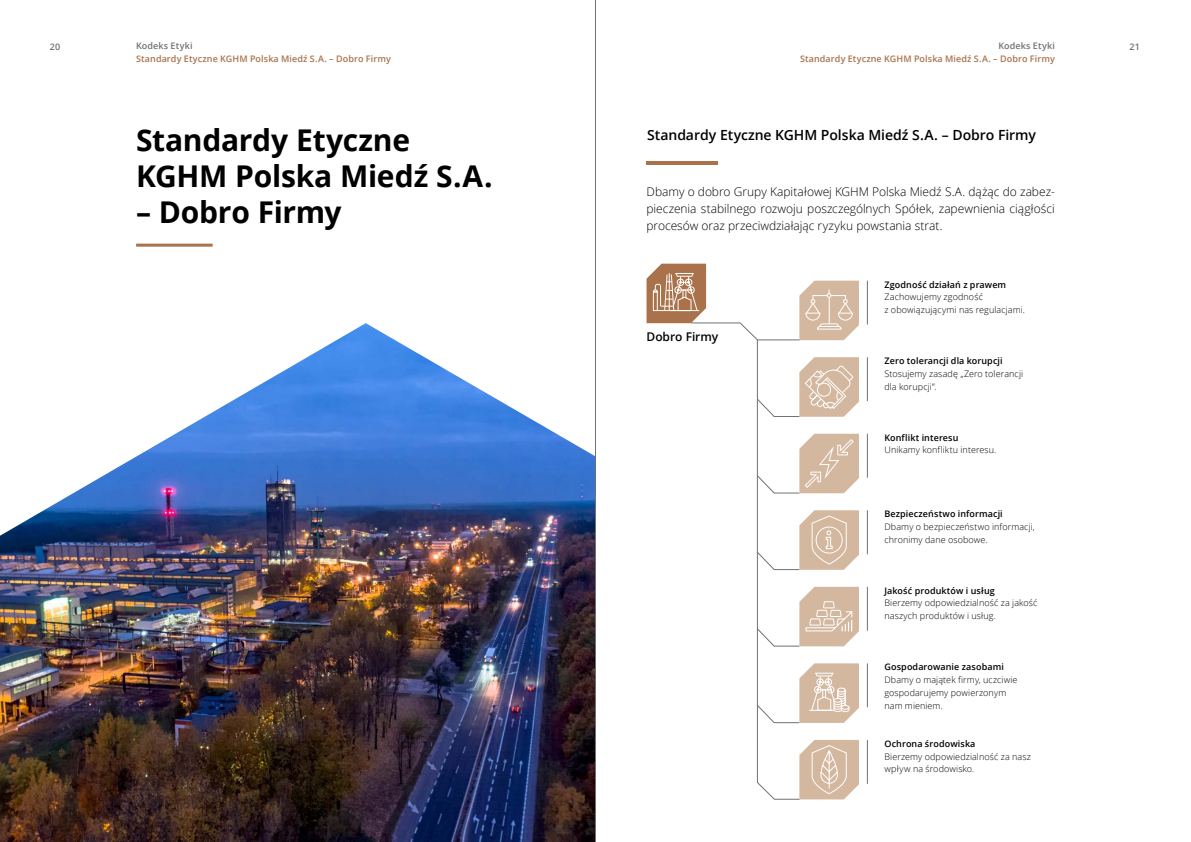
<style>
.page{position:relative;width:1191px;height:842px;background:#fff}
.page>*{position:absolute;margin:0;border:0;box-sizing:border-box;transform-origin:0 0}
.t1{font:700 30px/36px "Open Sans";letter-spacing:-.01em;color:#000}
.t2{font:600 14px "Open Sans";letter-spacing:-.005em;color:#000}
.t3{font:300 12px/17px "Open Sans";color:#000;text-align:justify}
.t4{font:600 12px "Open Sans";color:#000}
.t5{font:300 9px/12.8px "Open Sans";letter-spacing:.01em;color:#000}
.t6{font:600 9px "Open Sans";letter-spacing:.01em;color:#000}
.t7{font:600 9px "Open Sans";letter-spacing:.01em;color:#a9724a}
.t8{font:600 9px "Open Sans";letter-spacing:.015em;color:#707172}
</style>
<div class="page">
<img style="left:0;top:323px;width:595px;height:519px">
<hr style="left:136px;top:244px;width:77px;height:3px;background:#a9724a">
<hr style="left:646px;top:162px;width:72px;height:3px;background:#a9724a">
<hr style="left:867px;top:281px;width:1px;height:44px;background:#707172">
<hr style="left:867px;top:510px;width:1px;height:44px;background:#707172">
<hr style="left:867px;top:357px;width:1px;height:44px;background:#707172">
<hr style="left:867px;top:587px;width:1px;height:44px;background:#707172">
<hr style="left:867px;top:434px;width:1px;height:44px;background:#707172">
<hr style="left:867px;top:663px;width:1px;height:44px;background:#707172">
<hr style="left:867px;top:740px;width:1px;height:44px;background:#707172">
<svg style="left:646px;top:264px;width:213px;height:536px"></svg>
<hr style="left:595px;top:0;width:1px;height:842px;background:#707172">
<p class="t8" style="left:998px;top:40px;width:58px">Kodeks Etyki</p>
<p class="t7" style="left:800px;top:53px;width:256px">Standardy Etyczne KGHM Polska Miedź S.A. – Dobro Firmy</p>
<p class="t8" style="left:50px;top:40px;width:12px">20</p>
<p class="t8" style="left:136px;top:40px;width:58px">Kodeks Etyki</p>
<p class="t8" style="left:1129px;top:40px;width:12px">21</p>
<p class="t7" style="left:136px;top:53px;width:256px">Standardy Etyczne KGHM Polska Miedź S.A. – Dobro Firmy</p>
<h1 class="t1" style="left:136px;top:121px;width:358px">Standardy Etyczne<br>KGHM Polska Miedź S.A.</h1>
<h1 class="t1" style="left:136px;top:193px;width:207px">– Dobro Firmy</h1>
<h2 class="t2" style="left:647px;top:125px;width:390px">Standardy Etyczne KGHM Polska Miedź S.A. – Dobro Firmy</h2>
<h3 class="t3" style="left:646px;top:183px;width:410px">Dbamy o dobro Grupy Kapitałowej KGHM Polska Miedź S.A. dążąc do zabez&shy;pieczenia stabilnego rozwoju poszczególnych Spółek, zapewnienia ciągłości procesów oraz przeciwdziałając ryzyku powstania strat.</h3>
<h3 class="t4" style="left:646px;top:328px;width:73px">Dobro Firmy</h3>
<p class="t6" style="left:884px;top:278px;width:123px">Zgodność działań z prawem</p>
<p class="t5" style="left:884px;top:290px;width:142px">Zachowujemy zgodność<br>z obowiązującymi nas regulacjami.</p>
<p class="t6" style="left:884px;top:355px;width:120px">Zero tolerancji dla korupcji</p>
<p class="t5" style="left:884px;top:367px;width:140px">Stosujemy zasadę „Zero tolerancji dla korupcji”.</p>
<p class="t6" style="left:884px;top:431px;width:75px">Konflikt interesu</p>
<p class="t5" style="left:884px;top:443px;width:113px">Unikamy konfliktu interesu.</p>
<p class="t6" style="left:884px;top:508px;width:120px">Bezpieczeństwo informacji</p>
<p class="t5" style="left:884px;top:520px;width:152px">Dbamy o bezpieczeństwo informacji, chronimy dane osobowe.</p>
<p class="t6" style="left:884px;top:584px;width:112px">Jakość produktów i usług</p>
<p class="t5" style="left:884px;top:596px;width:155px">Bierzemy odpowiedzialność za jakość naszych produktów i usług.</p>
<p class="t6" style="left:884px;top:661px;width:121px">Gospodarowanie zasobami</p>
<p class="t5" style="left:884px;top:673px;width:135px">Dbamy o majątek firmy, uczciwie gospodarujemy powierzonym nam mieniem.</p>
<p class="t6" style="left:884px;top:737px;width:92px">Ochrona środowiska</p>
<p class="t5" style="left:884px;top:750px;width:148px">Bierzemy odpowiedzialność za nasz wpływ na środowisko.</p>
</div>
